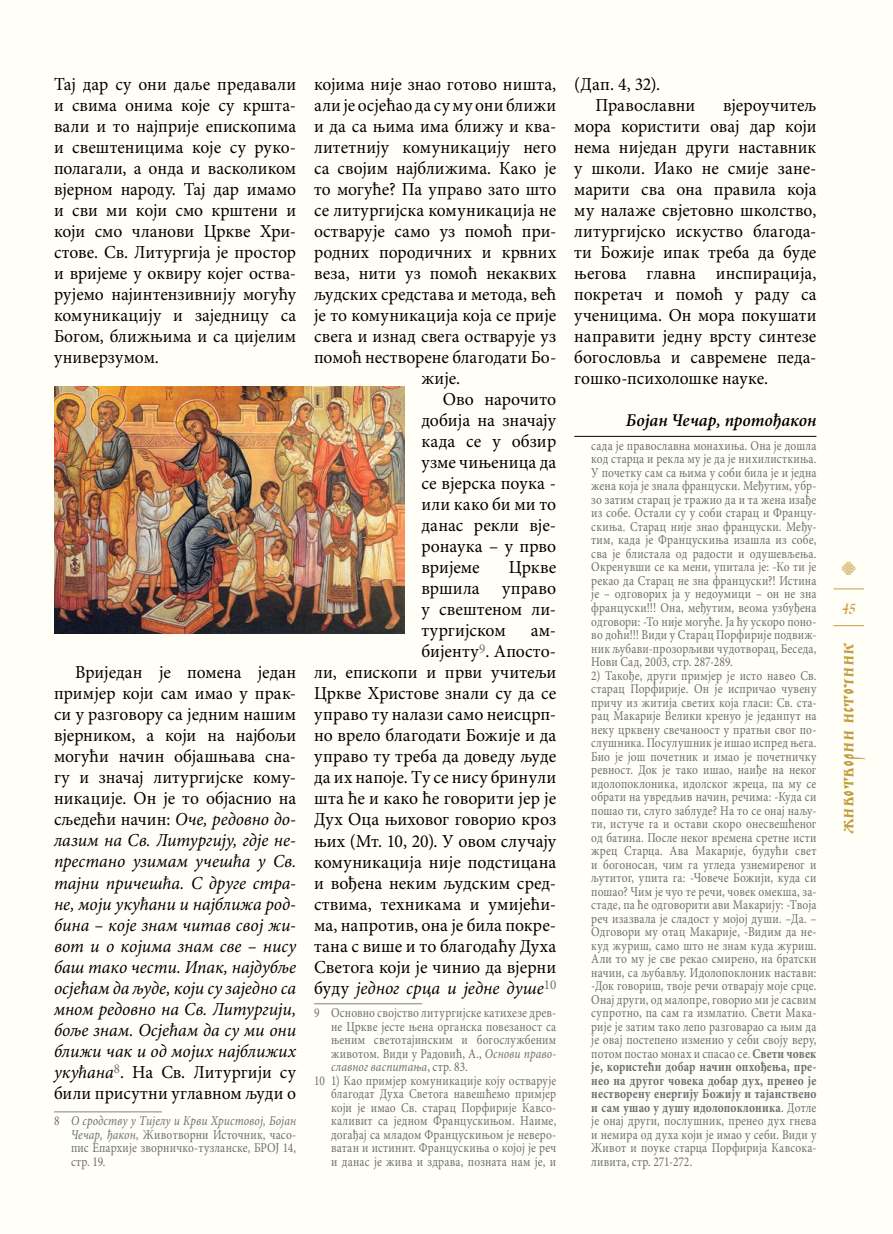
<style>
.page{position:relative;width:893px;height:1234px;background:#fff}
.page>*{position:absolute;margin:0;border:0;box-sizing:border-box;transform-origin:0 0}
.t1{font:19.5px "Kaligraf Cyr";color:#c89e40;scale:.95 1}
.t2{font:19.5px "Henman Pict One";color:#c89e40;scale:.95 1}
.t3{font:18.3px/21px "Minion Pro";letter-spacing:.005em;color:#000;text-align:justify;scale:.96 1}
.t4{font:18.3px/21px "Minion Pro";letter-spacing:.005em;color:#000;text-align:justify}
.t5{font:italic 18.3px/21px "Minion Pro";letter-spacing:-.005em;color:#000;text-align:justify;scale:.96 1}
.t6{font:italic 600 18px "Minion Pro";color:#000;scale:.96 1}
.t7{font:18px "Hilandarski Ustav 5";color:#c39d3f;scale:.95 1}
.t8{font:13.5px/13.5px "Minion Pro";letter-spacing:.015em;color:#6d6e71;text-align:justify;scale:.85 1}
.t9{font:italic 13.5px "Minion Pro";letter-spacing:.01em;color:#6d6e71;scale:.85 1}
.s1{font-style:normal}
.s2{font-style:italic}
.s3{font-weight:700}
</style>
<div class="page">
<div style="left:0;top:0;width:893px;height:1233px;background:#fffef2"></div>
<hr style="left:833px;top:588px;width:31px;height:1px;background:#c89e40">
<hr style="left:833px;top:625px;width:31px;height:1px;background:#c89e40">
<hr style="left:54px;top:1111px;width:108px;height:1px;background:#808285">
<hr style="left:314px;top:1003px;width:108px;height:1px;background:#808285">
<hr style="left:574px;top:436px;width:242px;height:1px;background:#000">
<img style="left:54px;top:386px;width:350px;height:247px">
<p class="t3" style="left:54px;top:74px;width:254px">Тај дар су они даље предавали и свима онима које су кршта&shy;вали и то најприје епископима и свештеницима које су руко&shy;полагали, а онда и васколиком вјерном народу. Тај дар имамo и сви ми који смо крштени и који смо чланови Цркве Хри&shy;стове. Св. Литургија је простор и вријеме у оквиру којег оства&shy;рујемо најинтензивнију могућу комуникацију и заједницу са Богом, ближњима и са цијелим универзумом.</p>
<p class="t5" style="left:54px;top:661px;width:254px;text-indent:21px"><span class="s1">Вриједан је помена један примјер који сам имао у прак&shy;си у разговору са једним нашим вјерником, а који на најбољи могући начин објашњава сна&shy;гу и значај литургијске кому&shy;никације. Он је то објаснио на сљедећи начин:</span> Оче, редовно до&shy;лазим на Св. Литургију, гдје не&shy;престано узимам учешћа у Св. тајни причешћа. С друге стра&shy;не, моји укућани и најближа род&shy;бина – које знам читав свој жи&shy;вот и о којима знам све – нису баш тако чести. Ипак, најдубље осјећам да људе, који су заједно са мном редовно на Св. Литургији, боље знам. Осјећам да су ми они ближи чак и од мојих најближих укућана<sup>8</sup><span class="s1">. На Св. Литургији су били присутни углавном људи о</span></p>
<p class="t8" style="left:71px;top:1114px;width:266px;text-indent:-17px">8 <span class="s2">О сродству у Тијелу и Крви Христовој, Бојан Чечар, ђакон</span>, Животворни Источник, часо&shy;пис Епархије зворничко-тузланске, БРОЈ 14, стр. 19.</p>
<h2 class="t3" style="left:314px;top:74px;width:254px">којима није знао готово ништа,</h2>
<h2 class="t3" style="left:314px;top:95px;width:254px">али је осјећао да су му они ближи</h2>
<h2 class="t3" style="left:314px;top:116px;width:254px">и да са њима има ближу и ква-</h2>
<h2 class="t3" style="left:314px;top:137px;width:254px">литетнију комуникацију него</h2>
<h2 class="t3" style="left:314px;top:158px;width:254px">са својим најближима. Како је</h2>
<h2 class="t3" style="left:314px;top:179px;width:254px">то могуће? Па управо зато што</h2>
<h2 class="t3" style="left:314px;top:200px;width:254px">се литургијска комуникација не</h2>
<h2 class="t3" style="left:314px;top:221px;width:254px">остварује само уз помоћ при-</h2>
<h2 class="t3" style="left:314px;top:242px;width:254px">родних породичних и крвних</h2>
<h2 class="t3" style="left:314px;top:263px;width:254px">веза, нити уз помоћ некаквих</h2>
<h2 class="t3" style="left:314px;top:284px;width:254px">људских средстава и метода, већ</h2>
<h2 class="t3" style="left:314px;top:305px;width:254px">је то комуникација која се прије</h2>
<h2 class="t3" style="left:314px;top:326px;width:254px">свега и изнад свега остварује уз</h2>
<h2 class="t3" style="left:314px;top:347px;width:254px">помоћ нестворене благодати Бо-</h2>
<h2 class="t3" style="left:421px;top:368px;width:42px">жије.</h2>
<h2 class="t4" style="left:443px;top:389px;width:115px">Ово нарочито</h2>
<h2 class="t4" style="left:421px;top:410px;width:136px">добија на значају</h2>
<h2 class="t4" style="left:421px;top:431px;width:136px">када се у обзир</h2>
<h2 class="t4" style="left:421px;top:452px;width:136px">узме чињеница да</h2>
<h2 class="t4" style="left:421px;top:473px;width:136px">се вјерска поука -</h2>
<h2 class="t4" style="left:421px;top:494px;width:136px">или како би ми то</h2>
<h2 class="t4" style="left:421px;top:515px;width:136px">данас рекли вје-</h2>
<h2 class="t4" style="left:421px;top:536px;width:136px">ронаука – у прво</h2>
<h2 class="t4" style="left:421px;top:557px;width:60px">вријеме</h2>
<h2 class="t4" style="left:421px;top:557px;width:136px;text-indent:87px">Цркве вршила управо у свештеном ли&shy;тургијском</h2>
<p class="t4" style="left:314px;top:620px;width:244px;text-align:right">ам-<br>бијенту<sup>9</sup>. Апосто-<br>ли, епископи и први учитељи<br>Цркве Христове знали су да се управо ту налази само неисцрп&shy;но врело благодати Божије и да управо ту треба да доведу људе да их напоје. Ту се нису бринули шта ће и како ће говорити јер је<br>Дух Оца њиховог говорио кроз њих (Мт. 10, 20). У овом случају комуникација није подстицана и вођена неким људским сред&shy;ствима, техникама и умијећи&shy;ма, напротив, она је била покре&shy;тана с више и то благодаћу Духа<br>Светога који је чинио да вјерни буду <span class="s2">једног срца и једне душе</span><sup>10</sup></p>
<p class="t8" style="left:314px;top:1006px;width:286px">9 Основно својство литургијске катихезе древ-</p>
<p class="t8" style="left:331px;top:1020px;width:266px">не Цркве јесте њена органска повезаност са</p>
<p class="t8" style="left:331px;top:1033px;width:266px">њеним светотајинским и богослужбеним</p>
<p class="t8" style="left:331px;top:1047px;width:266px">животом. Види у Радовић, А., <span class="s2">Основи право-</span></p>
<p class="t9" style="left:331px;top:1057px;width:162px">славног васпитања<span class="s1">, стр. 83.</span></p>
<p class="t8" style="left:314px;top:1074px;width:286px">10 1) Као примјер комуникације коју остварује</p>
<p class="t8" style="left:331px;top:1087px;width:266px">благодат Духа Светога навешћемо примјер</p>
<p class="t8" style="left:331px;top:1101px;width:266px">који је имао Св. старац Порфирије Кавсо-</p>
<p class="t8" style="left:331px;top:1114px;width:266px">каливит са једном Францускињом. Наиме,</p>
<p class="t8" style="left:331px;top:1128px;width:266px">догађај са младом Францускињом је неверо-</p>
<p class="t8" style="left:331px;top:1141px;width:266px">ватан и истинит. Францускиња о којој је реч</p>
<p class="t8" style="left:331px;top:1155px;width:266px">и данас је жива и здрава, позната нам је, и</p>
<h2 class="t4" style="left:596px;top:74px;width:101px;text-indent:-21px">(Дап. 4, 32).<br>Православни</h2>
<p class="t3" style="left:574px;top:95px;width:254px;text-indent:149px">вјероучитељ мора користити овај дар који нема ниједан други наставник у школи. Иако не смије зане&shy;марити сва она правила која му налаже свјетовно школство, литургијско искуство благода&shy;ти Божије ипак треба да буде његова главна инспирација, покретач и помоћ у раду са ученицима. Он мора покушати направити једну врсту синтезе богословља и савремене педа&shy;гошко-психолошке науке.</p>
<h3 class="t6" style="left:626px;top:409px;width:200px">Бојан Чечар, протођакон</h3>
<p class="t8" style="left:591px;top:439px;width:266px">сада је православна монахиња. Oна је дошла код старца и рекла му је да је нихилисткиња.<br>У почетку сам са њима у соби била је и једна жена која је знала француски. Међутим, убр&shy;зо затим старац је тражио да и та жена изађе из собе. Остали су у соби старац и Францу&shy;скиња. Старац није знао француски. Међу&shy;тим, када је Францускиња изашла из собе, сва је блистала од радости и одушевљења.<br>Окренувши се ка мени, упитала је: -Ко ти је рекао да Старац не зна француски?! Истина је – одговорих ја у недоумици – он не зна француски!!! Она, међутим, веома узбуђена одговори: -То није могуће. Ја ћу ускоро поно&shy;во доћи!!! Види у Старац Порфирије подвиж&shy;ник љубави-прозорљиви чудотворац, Беседа, Нови Сад, 2003, стр. 287-289.</p>
<p class="t8" style="left:591px;top:669px;width:266px">2) Такође, други примјер је исто навео Св. старац Порфирије. Он је испричао чувену причу из житија светих која гласи: Св. ста&shy;рац Макарије Велики кренуо је једанпут на неку црквену свечаноост у пратњи свог по&shy;слушника. Посулушник је ишао испред њега.<br>Био је још почетник и имао је почетничку ревност. Док је тако ишао, наиђе на неког идолопоклоника, идолског жреца, па му се обрати на увредљив начин, речима: -Куда си пошао ти, слуго заблуде? На то се онај наљу&shy;ти, истуче га и остави скоро онесвешћеног од батина. После неког времена сретне исти жрец Старца. Ава Макарије, будући свет и богоносан, чим га угледа узнемиреног и љутитог, упита га: -Човече Божији, куда си пошао? Чим је чуо те речи, човек омекша, за&shy;стаде, па ће одговорити ави Макарију: -Твоја реч изазвала је сладост у мојој души. –Да. – Одговори му отац Макарије, -Видим да не&shy;куд журиш, само што не знам куда журиш.<br>Али то му је све рекао смирено, на братски начин, са љубављу. Идолопоклоник настави: -Док говориш, твоје речи отварају моје срце.<br>Oнај други, од малопре, говорио ми је сасвим супротно, па сам га измлатио. Свети Мака&shy;рије је затим тако лепо разговарао са њим да је овај постепено изменио у себи своју веру, потом постао монах и спасао се. <span class="s3">Свети човек је, користећи добар начин опхођења, пре&shy;нео на другог човека добар дух, пренео је нестворену енергију Божију и тајанствено и сам ушао у душу идолопоклоника</span>. Дотле је онај други, послушник, пренео дух гнева и немира од духа који је имао у себи. Види у Живот и поуке старца Порфирија Кавсока&shy;ливита, стр. 271-272.</p>
<h1 class="t2" style="left:837px;top:575px;width:15px;rotate:-90deg">b</h1>
<h1 class="t1" style="left:842px;top:599px;width:15px">45</h1>
<h3 class="t7" style="left:837px;top:834px;width:203px;rotate:-90deg">животворни источник</h3>
</div>
